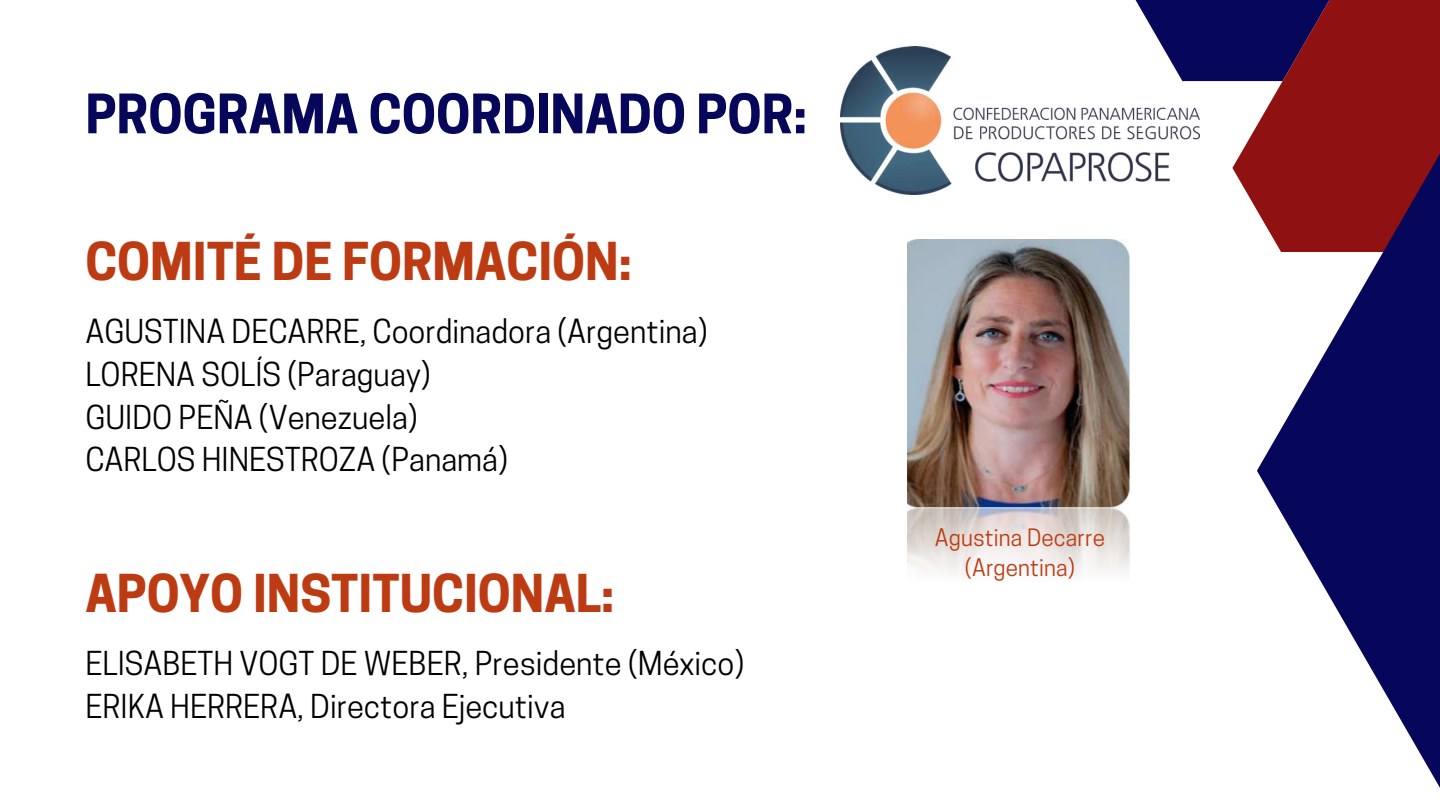
<style>
.page{position:relative;width:1440px;height:810px;background:#fff}
.page>*{position:absolute;margin:0;border:0;box-sizing:border-box;transform-origin:0 0}
.t1{font:700 51px "Cooper Hewitt";color:#06065b}
.t2{font:700 49px "Cooper Hewitt";color:#bd3b12}
.t3{font:31px/42.8px "Cooper Hewitt";color:#000}
.t4{font:22.5px/30.8px "Cooper Hewitt";letter-spacing:.005em;color:#bd3b12;text-align:center}
</style>
<div class="page">
<svg style="left:1135px;top:0;width:97px;height:81px;background:#23236e"></svg>
<svg style="left:1232px;top:0;width:201px;height:211px;background:#7a283c"></svg>
<svg style="left:1433px;top:0;width:7px;height:115px"></svg>
<svg style="left:1257px;top:115px;width:183px;height:673px"></svg>
<img style="left:840px;top:47px;width:360px;height:147px">
<img style="left:908px;top:239px;width:224px;height:336px">
<h1 class="t1" style="left:85px;top:95px;width:723px">PROGRAMA COORDINADO POR:</h1>
<h2 class="t2" style="left:85px;top:243px;width:548px">COMITÉ DE FORMACIÓN:</h2>
<p class="t3" style="left:85px;top:314px;width:624px">AGUSTINA DECARRE, Coordinadora (Argentina)<br>LORENA SOLÍS (Paraguay)<br>GUIDO PEÑA (Venezuela)<br>CARLOS HINESTROZA (Panamá)</p>
<h2 class="t2" style="left:85px;top:575px;width:530px">APOYO INSTITUCIONAL:</h2>
<p class="t3" style="left:85px;top:646px;width:660px">ELISABETH VOGT DE WEBER, Presidente (México)<br>ERIKA HERRERA, Directora Ejecutiva</p>
<p class="t4" style="left:935px;top:525px;width:171px">Agustina Decarre (Argentina)</p>
</div>
